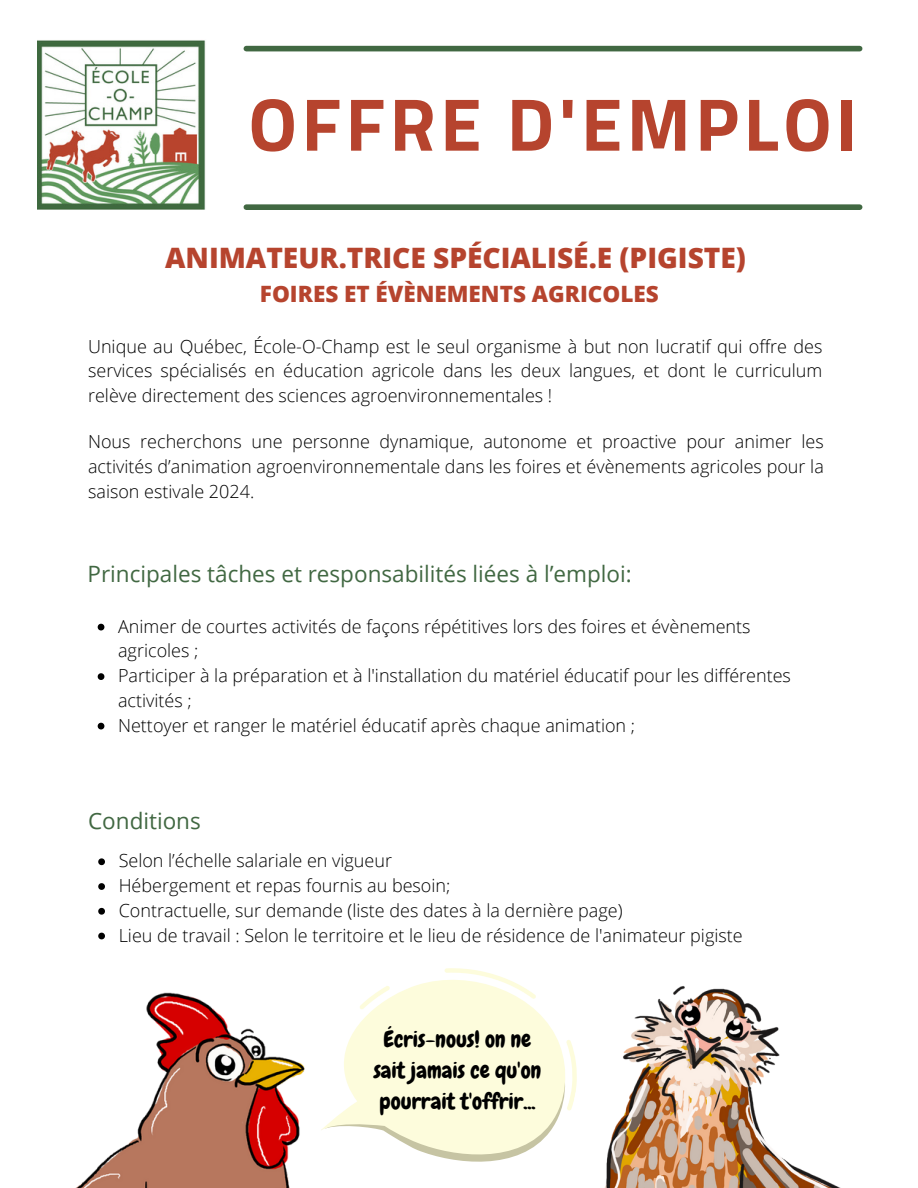
<style>
.page{position:relative;width:918px;height:1188px;background:#fff}
.page>*{position:absolute;margin:0;border:0;box-sizing:border-box;transform-origin:0 0}
.t1{font:700 74.55px "Cairo";letter-spacing:.06em;color:#b6442e}
.t2{font:800 28.2px "Open Sans";color:#b6442e}
.t3{font:22.5px "Open Sans";color:#416842}
.t4{font:22.5px/30.9px "Chewy";color:#000;text-align:center}
.t5{font:800 22.5px "Open Sans";color:#b6442e}
.t6{font:300 18px/24.8px "Open Sans";color:#000;text-align:justify}
</style>
<div class="page">
<img style="left:37px;top:40px;width:169px;height:170px">
<div style="left:246px;top:46px;width:614px;height:5px;background:#416842"></div>
<div style="left:246px;top:204px;width:614px;height:6px;background:#416842"></div>
<svg style="left:98px;top:624px;width:6px;height:6px"></svg>
<svg style="left:98px;top:673px;width:6px;height:7px"></svg>
<svg style="left:98px;top:723px;width:6px;height:6px"></svg>
<svg style="left:98px;top:858px;width:7px;height:7px"></svg>
<svg style="left:98px;top:883px;width:7px;height:7px"></svg>
<svg style="left:98px;top:908px;width:7px;height:7px"></svg>
<svg style="left:98px;top:933px;width:7px;height:6px"></svg>
<img style="left:75px;top:992px;width:230px;height:196px">
<svg style="left:321px;top:968px;width:176px;height:194px;fill:#fdfcdc"></svg>
<img style="left:497px;top:975px;width:344px;height:213px">
<h1 class="t1" style="left:248px;top:81px;width:611px">OFFRE D'EMPLOI</h1>
<h2 class="t2" style="left:165px;top:238px;width:582px">ANIMATEUR.TRICE SPÉCIALISÉ.E (PIGISTE)</h2>
<h2 class="t5" style="left:260px;top:278px;width:400px">FOIRES ET ÉVÈNEMENTS AGRICOLES</h2>
<p class="t6" style="left:88px;top:333px;width:736px">Unique au Québec, École-O-Champ est le seul organisme à but non lucratif qui offre des services spécialisés en éducation agricole dans les deux langues, et dont le curriculum relève directement des sciences agroenvironnementales !</p>
<p class="t6" style="left:88px;top:429px;width:737px">Nous recherchons une personne dynamique, autonome et proactive pour animer les activités d’animation agroenvironnementale dans les foires et évènements agricoles pour la saison estivale 2024.</p>
<p class="t3" style="left:88px;top:558px;width:546px">Principales tâches et responsabilités liées à l’emploi:</p>
<h3 class="t6" style="left:118px;top:613px;width:634px">Animer de courtes activités de façons répétitives lors des foires et évènements agricoles ;</h3>
<p class="t6" style="left:118px;top:663px;width:674px">Participer à la préparation et à l'installation du matériel éducatif pour les différentes activités ;</p>
<p class="t6" style="left:118px;top:712px;width:519px">Nettoyer et ranger le matériel éducatif après chaque animation ;</p>
<p class="t3" style="left:88px;top:805px;width:114px">Conditions</p>
<h3 class="t6" style="left:119px;top:848px;width:275px">Selon l’échelle salariale en vigueur</h3>
<p class="t6" style="left:119px;top:873px;width:333px">Hébergement et repas fournis au besoin;</p>
<p class="t6" style="left:119px;top:898px;width:505px">Contractuelle, sur demande (liste des dates à la dernière page)</p>
<p class="t6" style="left:119px;top:922px;width:626px">Lieu de travail : Selon le territoire et le lieu de résidence de l'animateur pigiste</p>
<p class="t4" style="left:374px;top:1024px;width:169px">Écris-nous! on ne sait jamais ce qu'on pourrait t'offrir...</p>
</div>
